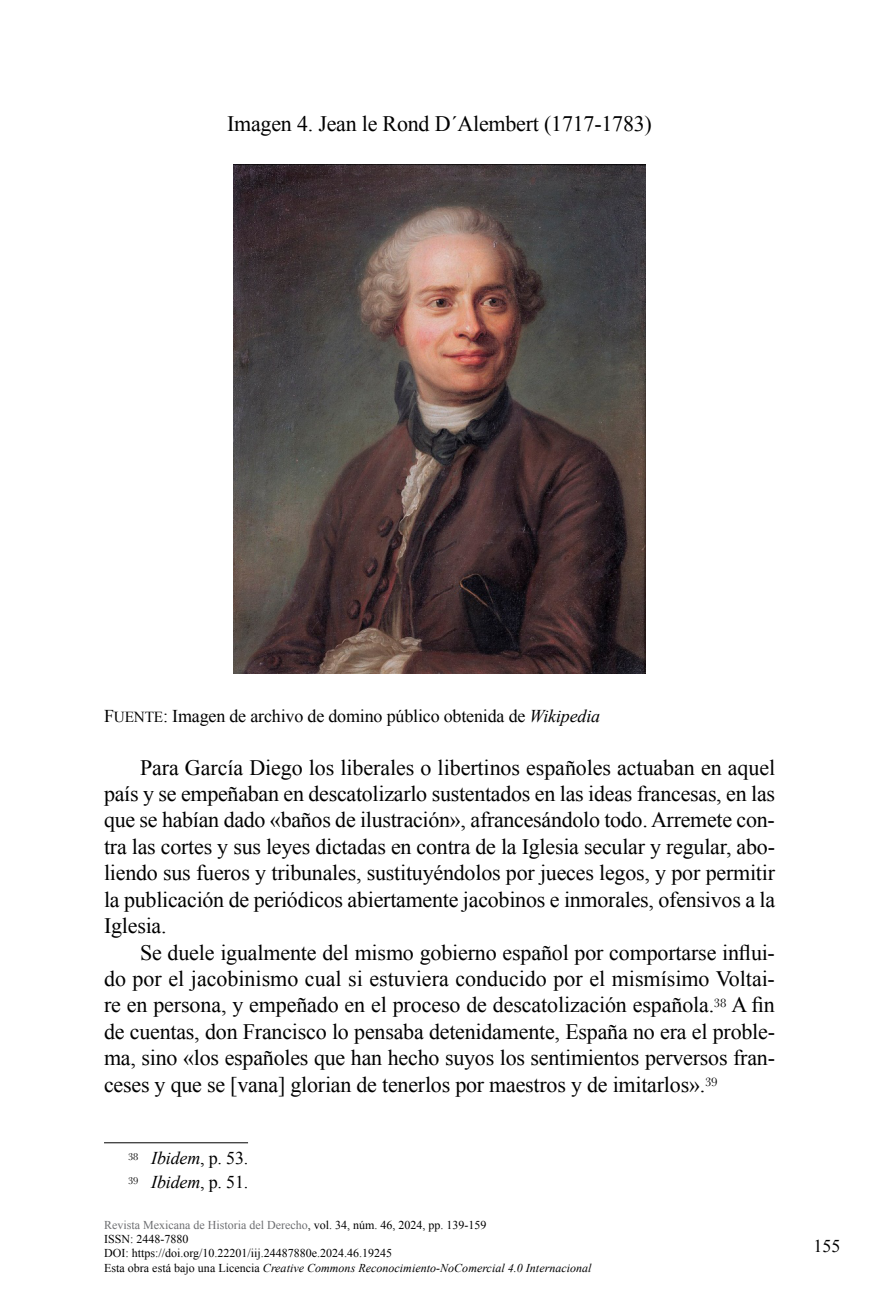
<style>
.page{position:relative;width:879px;height:1304px;background:#fff}
.page>*{position:absolute;margin:0;border:0;box-sizing:border-box;transform-origin:0 0}
.t1{font:22px/26.4px "Times New Roman";letter-spacing:-.01em;color:#000;text-align:justify}
.t2{font:18px "Times New Roman";letter-spacing:-.01em;color:#000}
.t3{font:italic 18px/23.6px "Times New Roman";letter-spacing:-.01em;color:#000}
.t4{font:12px/14.4px "Times New Roman";color:#000}
.s1{font-family:"Times New Roman PSMT SC850"}
.s2{font-family:"Times New Roman PSMT SC850";font-size:15.4px}
.s3{font-style:italic}
.s4{font-style:normal}
.s5{color:#6d6e71}
</style>
<div class="page">
<img style="left:233px;top:164px;width:412px;height:510px">
<hr style="left:104px;top:1142px;width:144px;height:1px;background:#000">
<p class="t1" style="left:227px;top:110px;width:426px">Imagen 4. Jean le Rond D´Alembert (1717-1783)</p>
<p class="t2" style="left:104px;top:704px;width:498px"><span class="s1">F</span><span class="s2">UENTE</span>: Imagen de archivo de domino público obtenida de <span class="s3">Wikipedia</span></p>
<p class="t1" style="left:104px;top:754px;width:672px;text-indent:36px">Para García Diego los liberales o libertinos españoles actuaban en aquel país y se empeñaban en descatolizarlo sustentados en las ideas francesas, en las que se habían dado «baños de ilustración», afrancesándolo todo. Arremete con&shy;tra las cortes y sus leyes dictadas en contra de la Iglesia secular y regular, abo&shy;liendo sus fueros y tribunales, sustituyéndolos por jueces legos, y por permitir la publicación de periódicos abiertamente jacobinos e inmorales, ofensivos a la Iglesia.</p>
<p class="t1" style="left:104px;top:939px;width:672px;text-indent:36px">Se duele igualmente del mismo gobierno español por comportarse influi&shy;do por el jacobinismo cual si estuviera conducido por el mismísimo Voltai&shy;re en persona, y empeñado en el proceso de descatolización española.<sup>38</sup> A fin de cuentas, don Francisco lo pensaba detenidamente, España no era el proble&shy;ma, sino «los españoles que han hecho suyos los sentimientos perversos fran&shy;ceses y que se [vana] glorian de tenerlos por maestros y de imitarlos».<sup>39</sup></p>
<p class="t3" style="left:128px;top:1146px;width:122px"><sup>38</sup> Ibidem<span class="s4">, p. 53.<br></span><sup>39</sup> Ibidem<span class="s4">, p. 51.</span></p>
<p class="t4" style="left:104px;top:1217px;width:489px"><span class="s5">Revista Mexicana de Historia del Derecho</span>, vol. 34, núm. 46, 2024, pp. 139-159<br>ISSN: 2448-7880<br>DOI: https://doi.org/10.22201/iij.24487880e.2024.46.19245<br>Esta obra está bajo una Licencia <span class="s3">Creative Commons Reconocimiento-NoComercial 4.0 Internacional</span></p>
<p class="t2" style="left:813px;top:1234px;width:28px">155</p>
</div>
